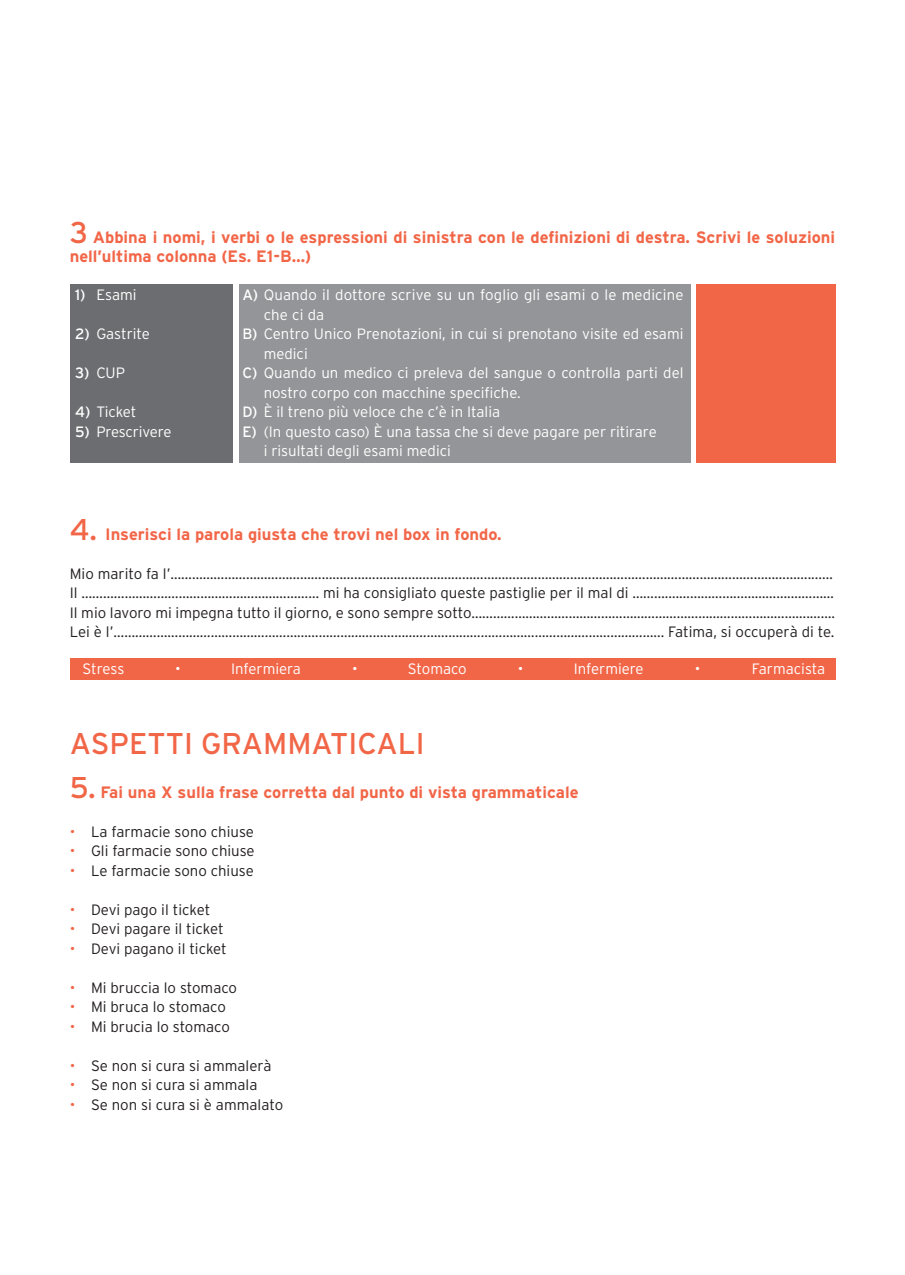
<style>
.page{position:relative;width:905px;height:1275px;background:#fff}
.page>*{position:absolute;margin:0;border:0;box-sizing:border-box;transform-origin:0 0}
.t1{font:30px "Interstate";color:#f26648}
.t2{font:700 16.5px/19.5px "Interstate";color:#f26648}
.t3{font:300 15px/19.5px "Interstate";color:#231f20}
.t4{font:300 15px "Interstate";color:#fff}
.s1{font-weight:400;font-size:30px}
.s2{font-weight:400}
.s3{color:#f26648}
</style>
<div class="page">
<div style="left:239px;top:284px;width:451px;height:178px;background:#939598"></div>
<div style="left:71px;top:284px;width:162px;height:178px;background:#6c6d70"></div>
<div style="left:696px;top:284px;width:139px;height:178px;background:#f26648"></div>
<div style="left:70px;top:659px;width:765px;height:21px;background:#f26648"></div>
<p class="t2" style="left:70px;top:227px;width:767px"><span class="s1">3</span> Abbina i nomi, i verbi o le espressioni di sinistra con le definizioni di destra. Scrivi le soluzioni nell’ultima colonna (Es. E1-B…)</p>
<p class="t4" style="left:75px;top:286px;width:63px"><span class="s2">1)</span> Esami</p>
<p class="t4" style="left:75px;top:325px;width:76px"><span class="s2">2)</span> Gastrite</p>
<p class="t4" style="left:75px;top:364px;width:51px"><span class="s2">3)</span> CUP</p>
<p class="t4" style="left:75px;top:403px;width:63px"><span class="s2">4)</span> Ticket</p>
<p class="t4" style="left:75px;top:423px;width:98px"><span class="s2">5)</span> Prescrivere</p>
<p class="t4" style="left:242px;top:286px;width:443px"><span class="s2">A)</span> Quando il dottore scrive su un foglio gli esami o le medicine</p>
<p class="t4" style="left:264px;top:306px;width:62px">che ci da</p>
<p class="t4" style="left:242px;top:325px;width:443px"><span class="s2">B)</span> Centro Unico Prenotazioni, in cui si prenotano visite ed esami</p>
<p class="t4" style="left:264px;top:345px;width:46px">medici</p>
<p class="t4" style="left:242px;top:364px;width:443px"><span class="s2">C)</span> Quando un medico ci preleva del sangue o controlla parti del</p>
<p class="t4" style="left:264px;top:384px;width:259px">nostro corpo con macchine specifiche.</p>
<p class="t4" style="left:242px;top:403px;width:259px"><span class="s2">D)</span> È il treno più veloce che c’è in Italia</p>
<p class="t4" style="left:242px;top:423px;width:416px"><span class="s2">E)</span> (In questo caso) È una tassa che si deve pagare per ritirare</p>
<p class="t4" style="left:264px;top:442px;width:189px">i risultati degli esami medici</p>
<p class="t2" style="left:70px;top:524px;width:433px"><span class="s1">4.</span> Inserisci la parola giusta che trovi nel box in fondo.</p>
<p class="t3" style="left:70px;top:564px;width:767px">Mio marito fa l’……………………………………………………………………………………………………………………………………………………………....… Il ………………………………………………………… mi ha consigliato queste pastiglie per il mal di ……….………………...………….………… Il mio lavoro mi impegna tutto il giorno, e sono sempre sotto………………………………………………………………………………….…….<br>Lei è l’……………………………………………………………………………………………………………………………………... Fatima, si occuperà di te.</p>
<p class="t4" style="left:83px;top:660px;width:43px">Stress</p>
<p class="t4" style="left:175px;top:660px;width:7px">•</p>
<p class="t4" style="left:231px;top:660px;width:71px">Infermiera</p>
<p class="t4" style="left:352px;top:660px;width:7px">•</p>
<p class="t4" style="left:408px;top:660px;width:60px">Stomaco</p>
<p class="t4" style="left:518px;top:660px;width:7px">•</p>
<p class="t4" style="left:574px;top:660px;width:71px">Infermiere</p>
<p class="t4" style="left:695px;top:660px;width:7px">•</p>
<p class="t4" style="left:752px;top:660px;width:75px">Farmacista</p>
<h1 class="t1" style="left:70px;top:727px;width:356px">ASPETTI GRAMMATICALI</h1>
<p class="t2" style="left:70px;top:782px;width:510px"><span class="s1">5.</span> Fai una X sulla frase corretta dal punto di vista grammaticale</p>
<p class="t3" style="left:70px;top:822px;width:186px"><span class="s3">•</span> La farmacie sono chiuse</p>
<p class="t3" style="left:70px;top:841px;width:186px"><span class="s3">•</span> Gli farmacie sono chiuse</p>
<p class="t3" style="left:70px;top:861px;width:186px"><span class="s3">•</span> Le farmacie sono chiuse</p>
<p class="t3" style="left:70px;top:900px;width:142px"><span class="s3">•</span> Devi pago il ticket</p>
<p class="t3" style="left:70px;top:919px;width:155px"><span class="s3">•</span> Devi pagare il ticket</p>
<p class="t3" style="left:70px;top:939px;width:159px"><span class="s3">•</span> Devi pagano il ticket</p>
<p class="t3" style="left:70px;top:978px;width:169px"><span class="s3">•</span> Mi bruccia lo stomaco</p>
<p class="t3" style="left:70px;top:997px;width:158px"><span class="s3">•</span> Mi bruca lo stomaco</p>
<p class="t3" style="left:70px;top:1017px;width:162px"><span class="s3">•</span> Mi brucia lo stomaco</p>
<p class="t3" style="left:70px;top:1056px;width:203px"><span class="s3">•</span> Se non si cura si ammalerà</p>
<p class="t3" style="left:70px;top:1075px;width:189px"><span class="s3">•</span> Se non si cura si ammala</p>
<p class="t3" style="left:70px;top:1095px;width:215px"><span class="s3">•</span> Se non si cura si è ammalato</p>
</div>
